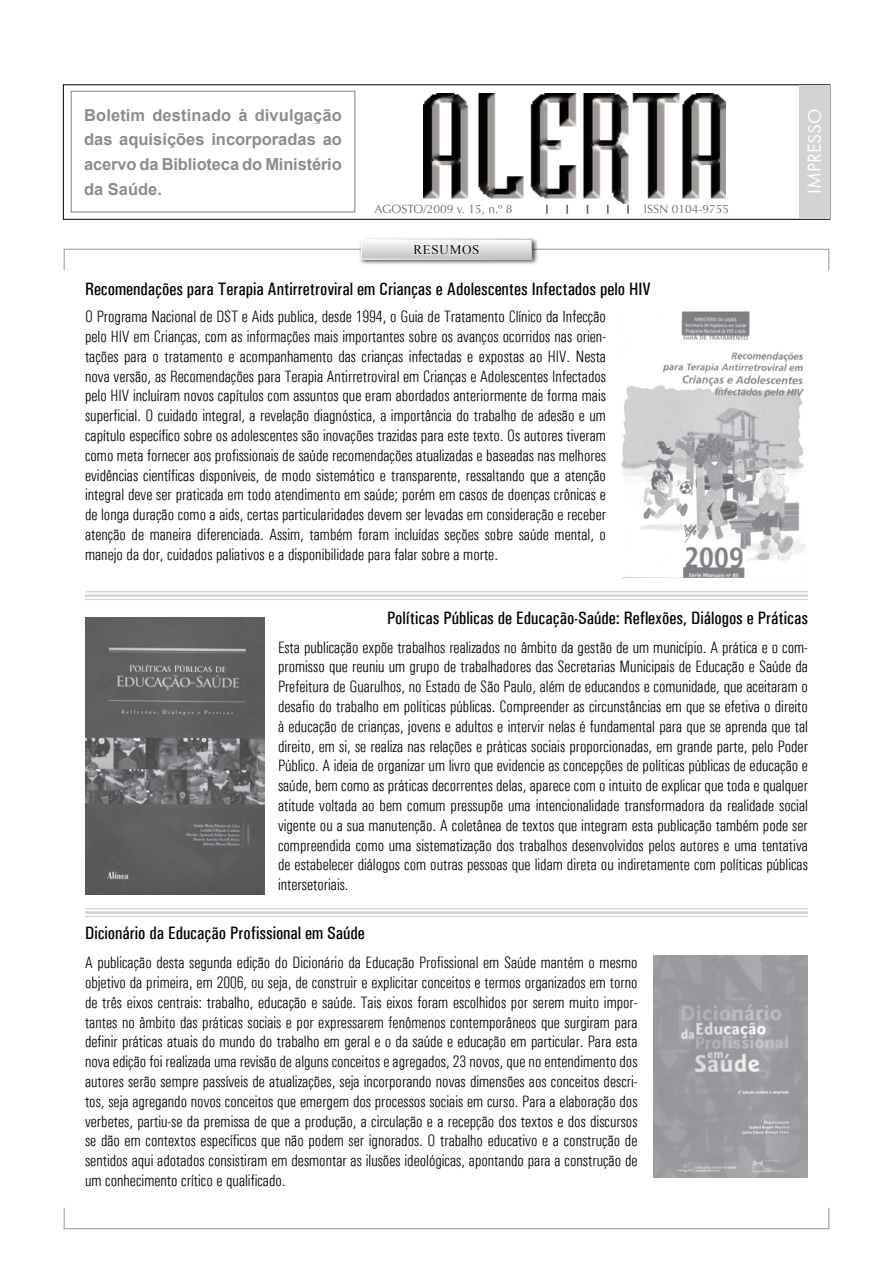
<style>
.page{position:relative;width:893px;height:1263px;background:#fff}
.page>*{position:absolute;margin:0;border:0;box-sizing:border-box;transform-origin:0 0}
.t1{font:19.5px "Futura";letter-spacing:-.005em;color:#fff}
.t2{font:500 18px "Univers Condensed";color:#000}
.t3{font:300 condensed 16.5px/19.8px "Univers";color:#000;text-align:justify}
.t4{font:700 16.5px/24.8px "Arial";letter-spacing:-.01em;color:#8a8c8e;text-align:justify}
.t5{font:13.2px "Times New Roman";letter-spacing:.05em;color:#000}
.t6{font:12px "Optima";color:#6d6f71}
</style>
<div class="page">
<img style="left:423px;top:93px;width:302px;height:111px">
<div style="left:71px;top:91px;width:284px;height:121px;border:1px solid #808285"></div>
<svg style="left:64px;top:250px;width:1px;height:20px"></svg>
<hr style="left:64px;top:249px;width:765px;height:1px;background:#939598">
<hr style="left:85px;top:591px;width:723px;height:1px;background:#d1d3d4">
<hr style="left:85px;top:594px;width:723px;height:3px;background:#d1d3d4">
<hr style="left:85px;top:599px;width:723px;height:1px;background:#d1d3d4">
<div style="left:799px;top:85px;width:31px;height:134px;background:#d1d3d4"></div>
<svg style="left:546px;top:205px;width:83px;height:9px"></svg>
<hr style="left:85px;top:908px;width:723px;height:1px;background:#d1d3d4">
<hr style="left:85px;top:911px;width:723px;height:3px;background:#d1d3d4">
<hr style="left:85px;top:916px;width:723px;height:1px;background:#d1d3d4">
<svg style="left:828px;top:250px;width:1px;height:20px"></svg>
<svg style="left:64px;top:1208px;width:1px;height:20px"></svg>
<hr style="left:64px;top:1228px;width:765px;height:1px;background:#939598">
<svg style="left:828px;top:1208px;width:1px;height:20px"></svg>
<div style="left:358px;top:237px;width:187px;height:35px;background:#000;opacity:.75"></div>
<svg style="left:363px;top:241px;width:167px;height:16px"></svg>
<svg style="left:413px;top:243px;width:67px;height:12px"></svg>
<div style="left:361px;top:239px;width:171px;height:20px;border:1px solid #fff"></div>
<img style="left:622px;top:312px;width:184px;height:266px">
<img style="left:85px;top:618px;width:179px;height:276px">
<img style="left:653px;top:955px;width:155px;height:223px">
<p class="t4" style="left:84px;top:103px;width:259px">Boletim destinado à divulgação das aquisições incorporadas ao acervo da Biblioteca do Ministério da Saúde.</p>
<p class="t6" style="left:375px;top:202px;width:140px">AGOSTO/2009 V. 15, N.º 8</p>
<p class="t6" style="left:644px;top:202px;width:87px">ISSN 0104-9755</p>
<p class="t5" style="left:413px;top:240px;width:68px">RESUMOS</p>
<p class="t2" style="left:85px;top:278px;width:567px">Recomendações para Terapia Antirretroviral em Crianças e Adolescentes Infectados pelo HIV</p>
<p class="t3" style="left:85px;top:307px;width:522px">O Programa Nacional de DST e Aids publica, desde 1994, o Guia de Tratamento Clínico da Infecção pelo HIV em Crianças, com as informações mais importantes sobre os avanços ocorridos nas orien&shy;tações para o tratamento e acompanhamento das crianças infectadas e expostas ao HIV. Nesta nova versão, as Recomendações para Terapia Antirretroviral em Crianças e Adolescentes Infectados pelo HIV incluíram novos capítulos com assuntos que eram abordados anteriormente de forma mais superficial. O cuidado integral, a revelação diagnóstica, a importância do trabalho de adesão e um capítulo específico sobre os adolescentes são inovações trazidas para este texto. Os autores tiveram como meta fornecer aos profissionais de saúde recomendações atualizadas e baseadas nas melhores evidências científicas disponíveis, de modo sistemático e transparente, ressaltando que a atenção integral deve ser praticada em todo atendimento em saúde; porém em casos de doenças crônicas e de longa duração como a aids, certas particularidades devem ser levadas em consideração e receber atenção de maneira diferenciada. Assim, também foram incluídas seções sobre saúde mental, o manejo da dor, cuidados paliativos e a disponibilidade para falar sobre a morte.</p>
<p class="t1" style="left:803px;top:194px;width:87px;rotate:-90deg">IMPRESSO</p>
<p class="t2" style="left:387px;top:607px;width:422px">Políticas Públicas de Educação-Saúde: Reflexões, Diálogos e Práticas</p>
<p class="t3" style="left:278px;top:637px;width:531px">Esta publicação expõe trabalhos realizados no âmbito da gestão de um município. A prática e o com&shy;promisso que reuniu um grupo de trabalhadores das Secretarias Municipais de Educação e Saúde da Prefeitura de Guarulhos, no Estado de São Paulo, além de educandos e comunidade, que aceitaram o desafio do trabalho em políticas públicas. Compreender as circunstâncias em que se efetiva o direito à educação de crianças, jovens e adultos e intervir nelas é fundamental para que se aprenda que tal direito, em si, se realiza nas relações e práticas sociais proporcionadas, em grande parte, pelo Poder Público. A ideia de organizar um livro que evidencie as concepções de políticas públicas de educação e saúde, bem como as práticas decorrentes delas, aparece com o intuito de explicar que toda e qualquer atitude voltada ao bem comum pressupõe uma intencionalidade transformadora da realidade social vigente ou a sua manutenção. A coletânea de textos que integram esta publicação também pode ser compreendida como uma sistematização dos trabalhos desenvolvidos pelos autores e uma tentativa de estabelecer diálogos com outras pessoas que lidam direta ou indiretamente com políticas públicas intersetoriais.</p>
<p class="t2" style="left:85px;top:923px;width:281px">Dicionário da Educação Profissional em Saúde</p>
<p class="t3" style="left:85px;top:953px;width:554px">A publicação desta segunda edição do Dicionário da Educação Profissional em Saúde mantém o mesmo objetivo da primeira, em 2006, ou seja, de construir e explicitar conceitos e termos organizados em torno de três eixos centrais: trabalho, educação e saúde. Tais eixos foram escolhidos por serem muito impor&shy;tantes no âmbito das práticas sociais e por expressarem fenômenos contemporâneos que surgiram para definir práticas atuais do mundo do trabalho em geral e o da saúde e educação em particular. Para esta nova edição foi realizada uma revisão de alguns conceitos e agregados, 23 novos, que no entendimento dos autores serão sempre passíveis de atualizações, seja incorporando novas dimensões aos conceitos descri&shy;tos, seja agregando novos conceitos que emergem dos processos sociais em curso. Para a elaboração dos verbetes, partiu-se da premissa de que a produção, a circulação e a recepção dos textos e dos discursos se dão em contextos específicos que não podem ser ignorados. O trabalho educativo e a construção de sentidos aqui adotados consistiram em desmontar as ilusões ideológicas, apontando para a construção de um conhecimento crítico e qualificado.</p>
</div>
